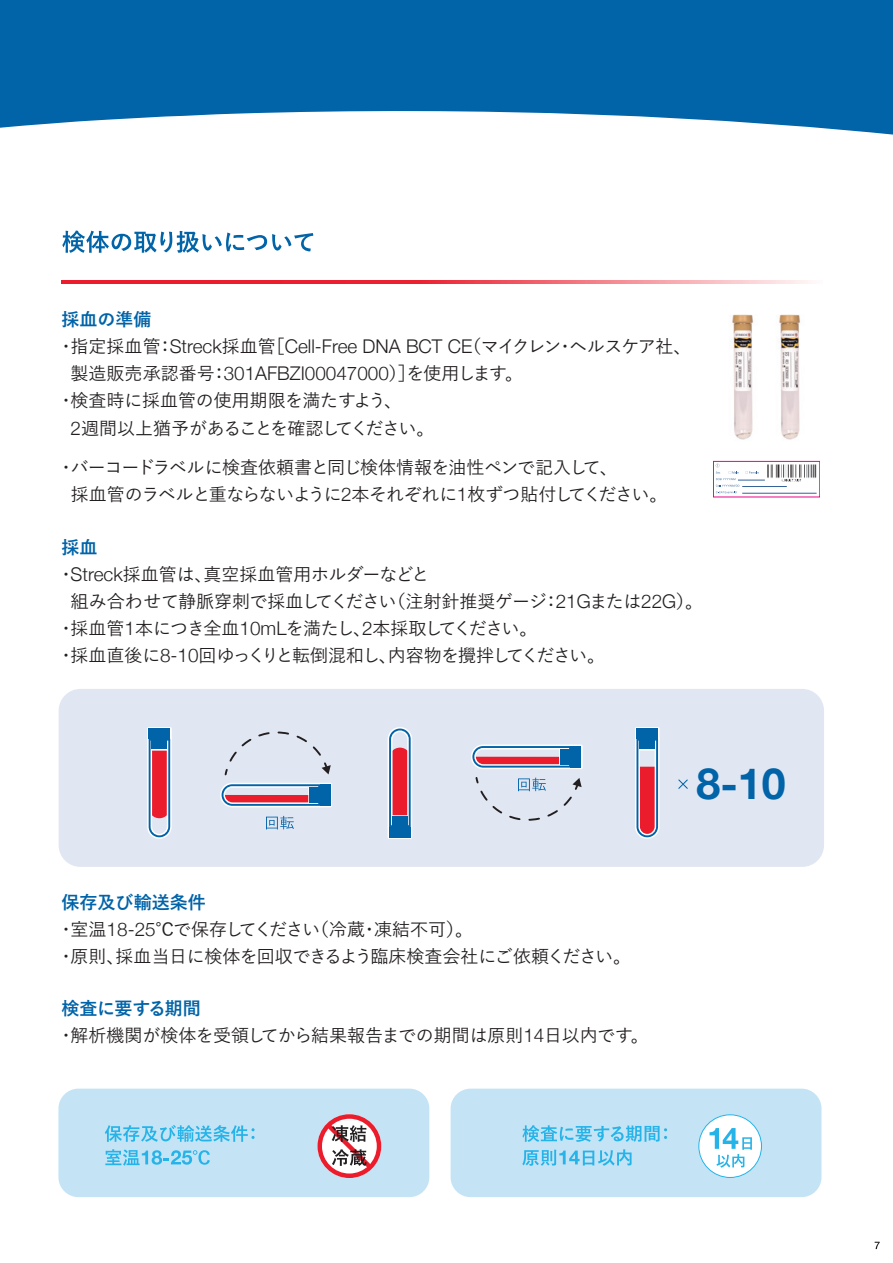
<style>
.page{position:relative;width:893px;height:1263px;background:#fff}
.page>*{position:absolute;margin:0;border:0;box-sizing:border-box;transform-origin:0 0}
.t1{font:700 42.9px "Helvetica Neue";color:#0163a8}
._12-18_bullet_組版ナシ{font:500 18px/27px "Yu Go Pr 6 N";letter-spacing:-.025em;color:#231f20}
._12-18_bullet_組版ナシ-2{font:500 18px/27px "Yu Go Pr 6 N";letter-spacing:-.05em;color:#231f20}
._12-18_bullet_組版ナシ-3{font:500 18px/27px "Yu Go Pr 6 N";color:#231f20}
._12-18_bullet_組版ナシ-4{font:500 18px/27px "Yu Go Pr 6 N";letter-spacing:-.005em;color:#231f20}
._12-18_bullet_組版ナシ-5{font:500 18px "Yu Go Pr 6 N";letter-spacing:-.045em;color:#231f20}
._12-18_bullet_組版ナシ-6{font:700 18px "Yu Go Pr 6 N";color:#0163a8}
._12-18_bullet_組版ナシ-7{font:700 18px "Yu Go Pr 6 N";letter-spacing:-.02em;color:#0163a8}
.s1{font-family:"Helvetica Neue";font-weight:300;font-size:18.9px}
</style>
<div class="page">
<svg style="left:0;top:0;width:893px;height:135px;background:#2176b3"></svg>
<svg style="left:62px;top:230px;width:251px;height:23px"></svg>
<svg style="left:62px;top:280px;width:746px;height:4px;background:#ef5662"></svg>
<div style="left:59px;top:689px;width:765px;height:178px;background:#e1e7f2;border-radius:22px"></div>
<div style="left:58px;top:1089px;width:371px;height:108px;background:#c4e4f6;border-radius:20px"></div>
<div style="left:451px;top:1089px;width:370px;height:108px;background:#c4e4f6;border-radius:20px"></div>
<svg style="left:105px;top:1125px;width:150px;height:17px"></svg>
<svg style="left:105px;top:1149px;width:105px;height:16px"></svg>
<svg style="left:522px;top:1125px;width:145px;height:17px"></svg>
<svg style="left:522px;top:1149px;width:110px;height:17px"></svg>
<svg style="left:317px;top:1114px;width:64px;height:64px"></svg>
<svg style="left:698px;top:1114px;width:64px;height:64px"></svg>
<div style="left:147px;top:727px;width:25px;height:13px;border:3px solid #fff"></div>
<div style="left:388px;top:825px;width:24px;height:14px;border:3px solid #fff"></div>
<div style="left:149px;top:728px;width:21px;height:11px;background:#0163a8"></div>
<svg style="left:147px;top:736px;width:25px;height:103px"></svg>
<div style="left:152px;top:739px;width:15px;height:10px;background:#0163a8"></div>
<div style="left:635px;top:727px;width:25px;height:13px;border:3px solid #fff"></div>
<svg style="left:678px;top:779px;width:10px;height:10px"></svg>
<div style="left:636px;top:728px;width:22px;height:11px;background:#0163a8"></div>
<svg style="left:635px;top:736px;width:25px;height:103px"></svg>
<div style="left:640px;top:739px;width:15px;height:10px;background:#0163a8"></div>
<div style="left:389px;top:827px;width:22px;height:10px;background:#0163a8"></div>
<svg style="left:387px;top:727px;width:25px;height:103px"></svg>
<div style="left:392px;top:817px;width:16px;height:10px;background:#0163a8"></div>
<div style="left:318px;top:783px;width:14px;height:24px;border:3px solid #fff"></div>
<svg style="left:266px;top:816px;width:28px;height:13px"></svg>
<svg style="left:220px;top:731px;width:111px;height:77px"></svg>
<div style="left:310px;top:787px;width:10px;height:16px;background:#0163a8"></div>
<div style="left:569px;top:744px;width:14px;height:25px;border:3px solid #fff"></div>
<svg style="left:471px;top:744px;width:111px;height:77px"></svg>
<div style="left:561px;top:749px;width:10px;height:15px;background:#0163a8"></div>
<svg style="left:875px;top:1242px;width:5px;height:7px"></svg>
<div style="left:713px;top:461px;width:107px;height:36px;border:1px solid #ed028c"></div>
<svg style="left:716px;top:464px;width:49px;height:29px"></svg>
<hr style="left:742px;top:486px;width:45px;height:1px;background:#336296">
<hr style="left:742px;top:493px;width:75px;height:1px;background:#336296">
<img style="left:732px;top:314px;width:22px;height:126px">
<img style="left:779px;top:314px;width:22px;height:126px">
<img style="left:767px;top:464px;width:50px;height:17px">
<p class="_12-18_bullet_組版ナシ-6" style="left:62px;top:310px;width:91px">採血の準備</p>
<p class="_12-18_bullet_組版ナシ-3" style="left:71px;top:331px;width:622px;text-indent:-14px">・指定採血管：<span class="s1">Streck</span>採血管［<span class="s1">Cell-Free DNA BCT CE</span>（マイクレン・ヘルスケア社、製造販売承認番号：<span class="s1">301AFBZI00047000</span>）］を使用します。</p>
<p class="_12-18_bullet_組版ナシ-4" style="left:71px;top:385px;width:365px;text-indent:-14px">・検査時に採血管の使用期限を満たすよう、<br><span class="s1">2</span>週間以上猶予があることを確認してください。</p>
<p class="_12-18_bullet_組版ナシ-2" style="left:71px;top:452px;width:598px;text-indent:-14px">・バーコードラベルに検査依頼書と同じ検体情報を油性ペンで記入して、<br>採血管のラベルと重ならないように<span class="s1">2</span>本それぞれに<span class="s1">1</span>枚ずつ貼付してください。</p>
<p class="_12-18_bullet_組版ナシ-6" style="left:62px;top:537px;width:37px">採血</p>
<p class="_12-18_bullet_組版ナシ" style="left:71px;top:558px;width:634px;text-indent:-14px">・<span class="s1">Streck</span>採血管は、真空採血管用ホルダーなどと<br>組み合わせて静脈穿刺で採血してください（注射針推奨ゲージ：<span class="s1">21G</span>または<span class="s1">22G</span>）。</p>
<p class="_12-18_bullet_組版ナシ-2" style="left:57px;top:612px;width:482px">・採血管<span class="s1">1</span>本につき全血<span class="s1">10mL</span>を満たし、<span class="s1">2</span>本採取してください。</p>
<p class="_12-18_bullet_組版ナシ-5" style="left:57px;top:638px;width:549px">・採血直後に<span class="s1">8-10</span>回ゆっくりと転倒混和し、内容物を攪拌してください。</p>
<p class="_12-18_bullet_組版ナシ-6" style="left:62px;top:892px;width:146px">保存及び輸送条件</p>
<p class="_12-18_bullet_組版ナシ" style="left:57px;top:913px;width:417px">・室温<span class="s1">18-25</span>℃で保存してください（冷蔵・凍結不可）。</p>
<p class="_12-18_bullet_組版ナシ" style="left:57px;top:940px;width:575px">・原則、採血当日に検体を回収できるよう臨床検査会社にご依頼ください。</p>
<p class="_12-18_bullet_組版ナシ-7" style="left:62px;top:999px;width:141px">検査に要する期間</p>
<p class="_12-18_bullet_組版ナシ-4" style="left:57px;top:1020px;width:593px">・解析機関が検体を受領してから結果報告までの期間は原則<span class="s1">14</span>日以内です。</p>
<h1 class="t1" style="left:697px;top:750px;width:91px">8-10</h1>
</div>
